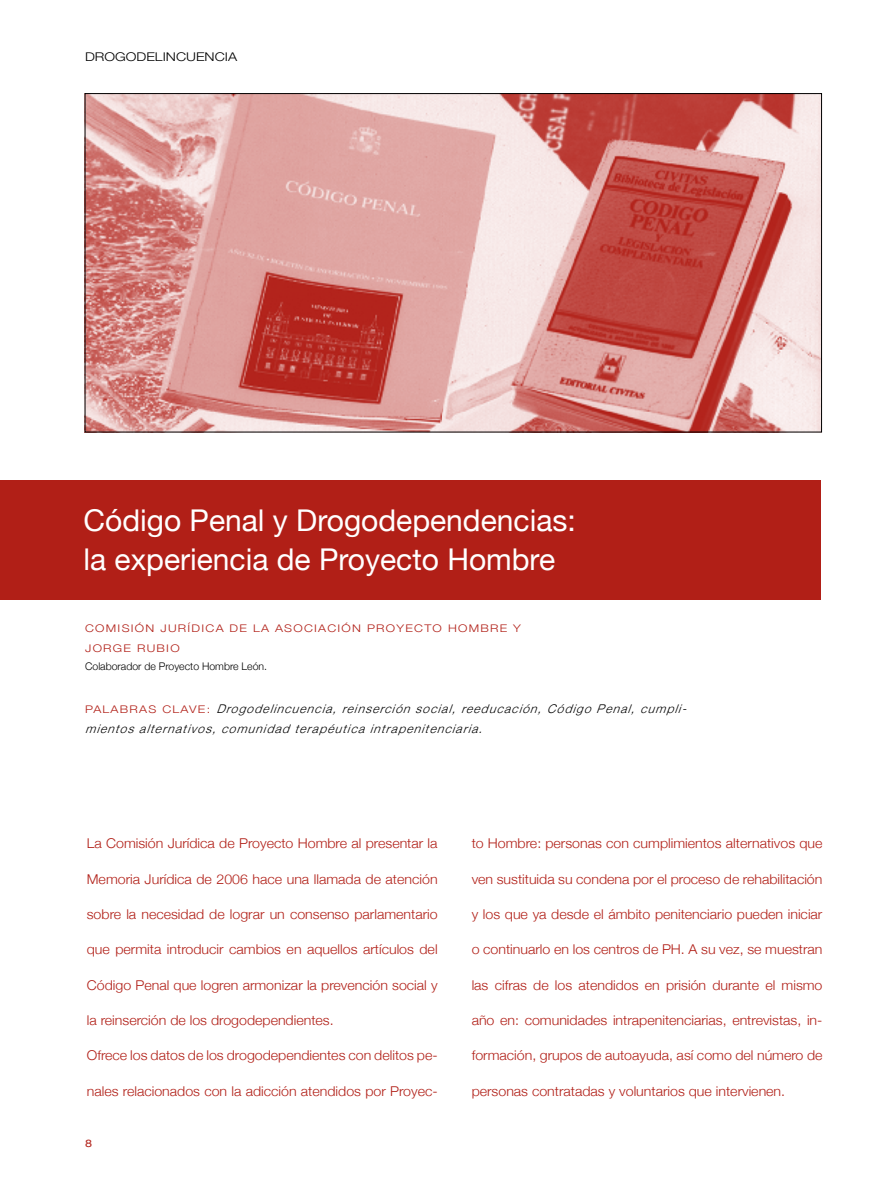
<style>
.page{position:relative;width:893px;height:1191px;background:#fff}
.page>*{position:absolute;margin:0;border:0;box-sizing:border-box;transform-origin:0 0}
.t1{font:30px/39px "Helvetica Neue";color:#fff}
.t2{font:300 13.5px "Helvetica Neue";color:#b11f17;scale:1.05 1}
.t3{font:italic 300 12px/20.2px "Helvetica Neue";color:#000}
.t4{font:300 12px "Helvetica Neue";color:#000;scale:1.2 1}
.t5{font:300 10.5px/20.2px "Helvetica Neue";letter-spacing:.1em;color:#b11f17;scale:1.2 1}
.t6{font:300 10.5px "Helvetica Neue";color:#000}
.t7{font:10.5px "Helvetica Neue";color:#b11f17;scale:1.2 1}
.s1{font-style:normal;font-size:10.5px;color:#b11f17}
</style>
<div class="page">
<img style="left:87px;top:95px;width:733px;height:335px">
<div style="left:0;top:480px;width:821px;height:120px;background:#b11f17"></div>
<p class="t4" style="left:85px;top:49px;width:128px">DROGODELINCUENCIA</p>
<h1 class="t1" style="left:83px;top:500px;width:494px">Código Penal y Drogodependencias: la experiencia de Proyecto Hombre</h1>
<p class="t5" style="left:85px;top:618px;width:365px">COMISIÓN JURÍDICA DE LA ASOCIACIÓN PROYECTO HOMBRE Y<br>JORGE RUBIO</p>
<p class="t6" style="left:85px;top:659px;width:183px">Colaborador de Proyecto Hombre León.</p>
<p class="t3" style="left:85px;top:698px;width:607px"><span class="s1">P A L A B R A S C L A V E :</span> Drogodelincuencia, reinserción social, reeducación,Código Penal, cumpli&shy;mientosalternativos,comunidad terapéutica intrapenitenciaria.</p>
<p class="t2" style="left:87px;top:835px;width:336px">La Comisión Jurídica de Proyecto Hombre al presentar la</p>
<p class="t2" style="left:87px;top:870px;width:336px">Memoria Jurídica de 2006 hace una llamada de atención</p>
<p class="t2" style="left:87px;top:906px;width:336px">sobre la necesidad de lograr un consenso parlamentario</p>
<p class="t2" style="left:87px;top:941px;width:336px">que permita introducir cambios en aquellos artículos del</p>
<p class="t2" style="left:87px;top:976px;width:336px">Código Penal que logren armonizar la prevención social y</p>
<p class="t2" style="left:87px;top:1012px;width:237px">la reinserción de los drogodependientes.</p>
<p class="t2" style="left:87px;top:1047px;width:336px">Ofrece los datos de los drogodependientes con delitos pe-</p>
<p class="t2" style="left:87px;top:1082px;width:336px">nales relacionados con la adicción atendidos por Proyec-</p>
<p class="t7" style="left:85px;top:1137px;width:7px">8</p>
<p class="t2" style="left:472px;top:835px;width:336px">to Hombre: personas con cumplimientos alternativos que</p>
<p class="t2" style="left:472px;top:870px;width:336px">ven sustituida su condena por el proceso de rehabilitación</p>
<p class="t2" style="left:472px;top:906px;width:336px">y los que ya desde el ámbito penitenciario pueden iniciar</p>
<p class="t2" style="left:472px;top:941px;width:336px">o continuarlo en los centros de PH. A su vez, se muestran</p>
<p class="t2" style="left:472px;top:976px;width:336px">las cifras de los atendidos en prisión durante el mismo</p>
<p class="t2" style="left:472px;top:1012px;width:336px">año en: comunidades intrapenitenciarias, entrevistas, in-</p>
<p class="t2" style="left:472px;top:1047px;width:336px">formación, grupos de autoayuda, así como del número de</p>
<p class="t2" style="left:472px;top:1082px;width:300px">personas contratadas y voluntarios que intervienen.</p>
</div>
